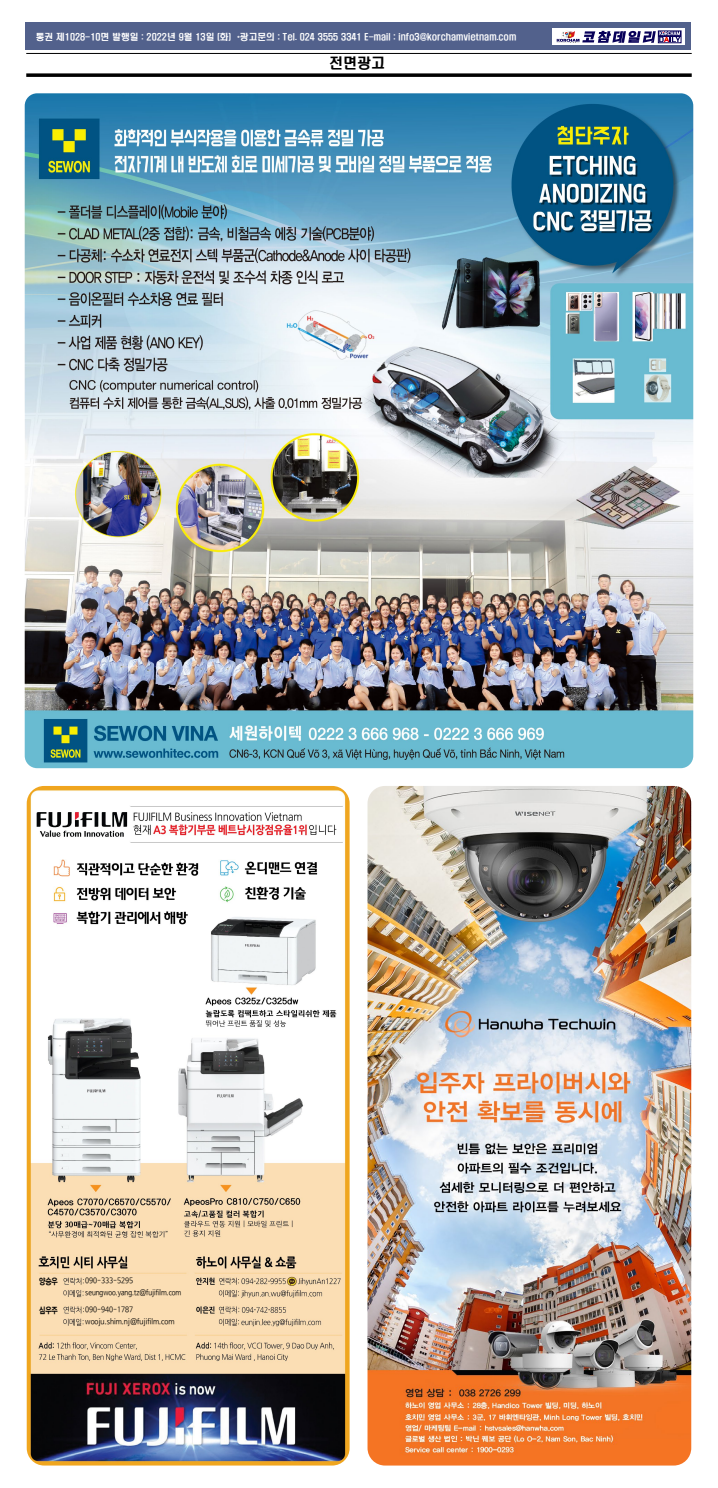
<style>
.page{position:relative;width:718px;height:1488px;background:#fff}
.page>*{position:absolute;margin:0;border:0;box-sizing:border-box;transform-origin:0 0}
.t1{font:14px "H2 hdr M";color:#000}
.t2{font:8.75px "H2 hdr M";color:#fff}
.t3{font:8.75px "YDIYGO350";letter-spacing:-.01em;color:#000;scale:.78 1}
.t4{font:7.52px/12.2px "Hancom Gothic";color:#000;scale:.91 1}
</style>
<div class="page">
<div style="left:26px;top:23px;width:665px;height:27px;background:#52618c"></div>
<div style="left:552px;top:28px;width:133px;height:17px;background:#fff"></div>
<div style="left:658px;top:31px;width:23px;height:12px;border:1px solid #080059"></div>
<svg style="left:556px;top:31px;width:124px;height:12px"></svg>
<hr style="left:26px;top:53px;width:665px;height:1px;background:#000">
<svg style="left:26px;top:73px;width:665px;height:4px;background:#1f1f1f"></svg>
<img style="left:25px;top:93px;width:668px;height:675px">
<img style="left:367px;top:786px;width:324px;height:679px">
<img style="left:27px;top:786px;width:322px;height:679px">
<div style="left:37px;top:1305px;width:23px;height:10px;background:#fbdeb4"></div>
<div style="left:37px;top:1276px;width:23px;height:10px;background:#fbdeb4"></div>
<div style="left:85px;top:1305px;width:101px;height:21px;background:#fbdeb4"></div>
<div style="left:85px;top:1276px;width:101px;height:22px;background:#fbdeb4"></div>
<p class="t2" style="left:36px;top:32px;width:482px">통권 제1028-10면 발행일 : 2022년 9월 13일 (화) *광고문의 : Tel. 024 3555 3341 E-mail : info3@korchamvietnam.com</p>
<h1 class="t1" style="left:329px;top:56px;width:57px">전면광고</h1>
<p class="t3" style="left:39px;top:1277px;width:25px">양승우</p>
<p class="t3" style="left:39px;top:1305px;width:25px">심우주</p>
<p class="t4" style="left:85px;top:1274px;width:107px">090-333-5295 seungwoo.yang.tz@fujifilm.com</p>
<p class="t4" style="left:85px;top:1303px;width:99px">090-940-1787 wooju.shim.nj@fujifilm.com</p>
</div>
